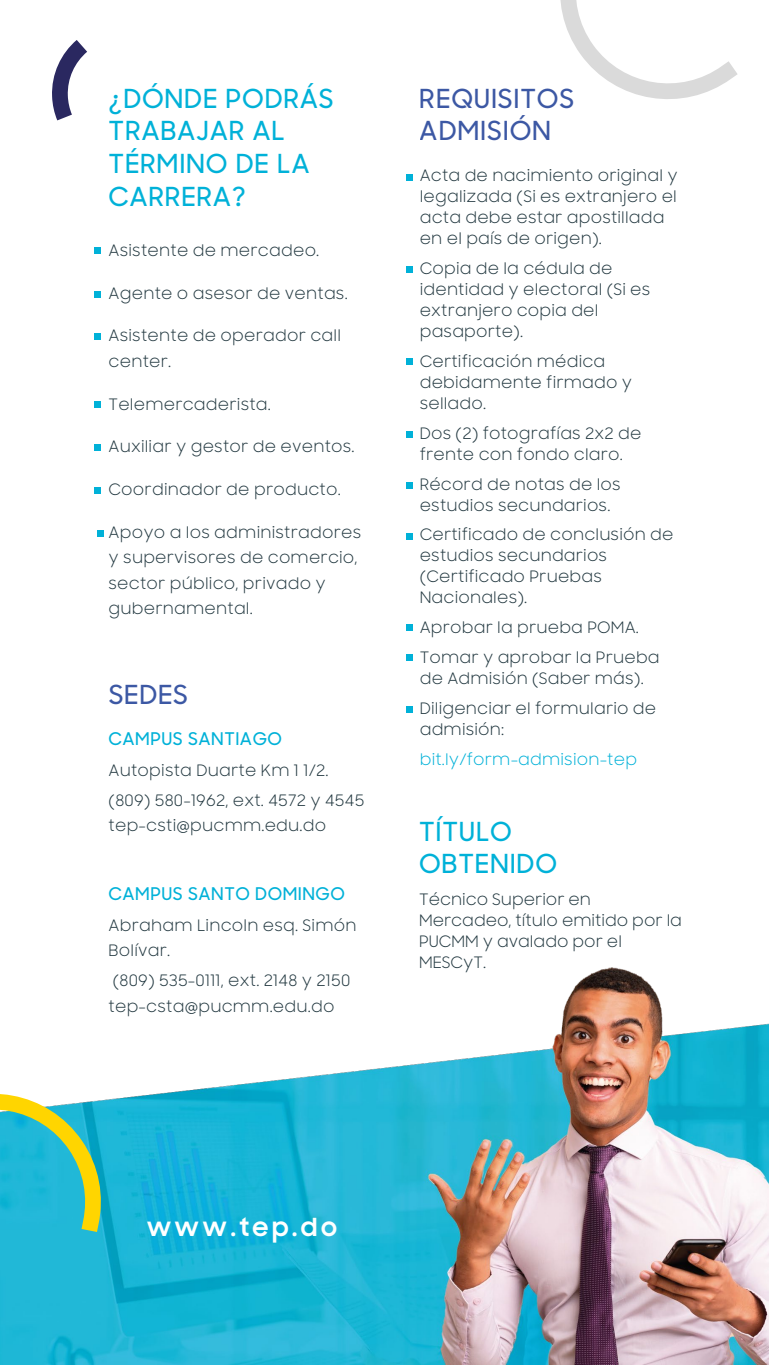
<style>
.page{position:relative;width:769px;height:1365px;background:#fff}
.page>*{position:absolute;margin:0;border:0;box-sizing:border-box;transform-origin:0 0}
.t1{font:500 26.25px/32.6px "Samsung Sharp Sans";letter-spacing:.03em;color:#00b1d8}
.t2{font:500 26.25px/32.6px "Samsung Sharp Sans";letter-spacing:.03em;color:#3c58a4}
.t3{font:700 24.68px "Samsung Sharp Sans";letter-spacing:.14em;color:#fff}
.t4{font:500 17.5px "Samsung Sharp Sans";letter-spacing:.03em;color:#00b1d8}
.t5{font:15.75px/21px "Samsung Sharp Sans";letter-spacing:.01em;color:#223840}
.t6{font:15.75px "Samsung Sharp Sans";letter-spacing:.01em;color:#00b1d8}
</style>
<div class="page">
<img style="left:0;top:967px;width:769px;height:397px">
<svg style="left:560px;top:0;width:178px;height:99px"></svg>
<svg style="left:56px;top:40px;width:31px;height:81px"></svg>
<div style="left:94px;top:247px;width:7px;height:7px;background:#00b1d8"></div>
<div style="left:94px;top:291px;width:7px;height:6px;background:#00b1d8"></div>
<div style="left:406px;top:174px;width:7px;height:6px;background:#00b1d8"></div>
<div style="left:406px;top:266px;width:7px;height:7px;background:#00b1d8"></div>
<div style="left:406px;top:358px;width:7px;height:7px;background:#00b1d8"></div>
<div style="left:406px;top:431px;width:7px;height:6px;background:#00b1d8"></div>
<div style="left:406px;top:482px;width:7px;height:6px;background:#00b1d8"></div>
<div style="left:406px;top:533px;width:7px;height:6px;background:#00b1d8"></div>
<div style="left:406px;top:624px;width:7px;height:7px;background:#00b1d8"></div>
<div style="left:406px;top:654px;width:7px;height:7px;background:#00b1d8"></div>
<div style="left:406px;top:706px;width:7px;height:6px;background:#00b1d8"></div>
<div style="left:94px;top:333px;width:7px;height:7px;background:#00b1d8"></div>
<div style="left:94px;top:401px;width:7px;height:6px;background:#00b1d8"></div>
<div style="left:94px;top:487px;width:7px;height:7px;background:#00b1d8"></div>
<div style="left:94px;top:444px;width:7px;height:7px;background:#00b1d8"></div>
<div style="left:97px;top:530px;width:7px;height:7px;background:#00b1d8"></div>
<svg style="left:0;top:1087px;width:113px;height:154px"></svg>
<h1 class="t1" style="left:109px;top:81px;width:227px">¿DÓNDE PODRÁS<br>TRABAJAR AL<br>TÉRMINO DE LA<br>CARRERA?</h1>
<p class="t5" style="left:109px;top:239px;width:212px">Asistente de mercadeo.</p>
<p class="t5" style="left:109px;top:282px;width:241px">Agente o asesor de ventas.</p>
<p class="t5" style="left:109px;top:322px;width:234px;line-height:25.4px">Asistente de operador call center.</p>
<p class="t5" style="left:109px;top:393px;width:164px">Telemercaderista.</p>
<p class="t5" style="left:109px;top:435px;width:248px">Auxiliar y gestor de eventos.</p>
<p class="t5" style="left:109px;top:478px;width:234px">Coordinador de producto.</p>
<p class="t5" style="left:109px;top:519px;width:254px;line-height:25.4px">Apoyo a los administradores y supervisores de comercio, sector público, privado y gubernamental.</p>
<h1 class="t2" style="left:109px;top:677px;width:81px">SEDES</h1>
<p class="t4" style="left:109px;top:726px;width:175px">CAMPUS SANTIAGO</p>
<p class="t5" style="left:109px;top:754px;width:257px;line-height:30.6px">Autopista Duarte Km 1 1/2. (809) 580-1962, ext. 4572 y 4545</p>
<p class="t5" style="left:109px;top:814px;width:219px">tep-csti@pucmm.edu.do</p>
<p class="t4" style="left:109px;top:880px;width:238px">CAMPUS SANTO DOMINGO</p>
<p class="t5" style="left:109px;top:911px;width:249px;line-height:25.4px">Abraham Lincoln esq. Simón<br>Bolívar.</p>
<p class="t5" style="left:109px;top:967px;width:243px;line-height:25.4px">(809) 535-0111, ext. 2148 y 2150 tep-csta@pucmm.edu.do</p>
<h1 class="t2" style="left:420px;top:81px;width:156px">REQUISITOS<br>ADMISIÓN</h1>
<p class="t5" style="left:420px;top:165px;width:259px">Acta de nacimiento original y legalizada (Si es extranjero el acta debe estar apostillada en el país de origen).</p>
<p class="t5" style="left:420px;top:257px;width:232px">Copia de la cédula de identidad y electoral (Si es extranjero copia del pasaporte).</p>
<p class="t5" style="left:420px;top:350px;width:214px">Certificación médica debidamente firmado y sellado.</p>
<p class="t5" style="left:420px;top:422px;width:223px">Dos (2) fotografías 2x2 de frente con fondo claro.</p>
<p class="t5" style="left:420px;top:473px;width:202px">Récord de notas de los estudios secundarios.</p>
<p class="t5" style="left:420px;top:523px;width:255px">Certificado de conclusión de estudios secundarios (Certificado Pruebas<br>Nacionales).</p>
<p class="t5" style="left:420px;top:612px;width:241px;line-height:29.8px">Aprobar la prueba POMA.<br>Tomar y aprobar la Prueba</p>
<p class="t5" style="left:420px;top:662px;width:238px;line-height:29.8px">de Admisión (Saber más).<br>Diligenciar el formulario de</p>
<p class="t5" style="left:420px;top:718px;width:86px">admisión:</p>
<p class="t6" style="left:420px;top:747px;width:219px">bit.ly/form-admision-tep</p>
<h1 class="t1" style="left:419px;top:813px;width:140px">TÍTULO<br>OBTENIDO</h1>
<p class="t5" style="left:419px;top:888px;width:264px">Técnico Superior en<br>Mercadeo, título emitido por la<br>PUCMM y avalado por el<br>MESCyT.</p>
<h2 class="t3" style="left:147px;top:1208px;width:192px">www.tep.do</h2>
</div>
